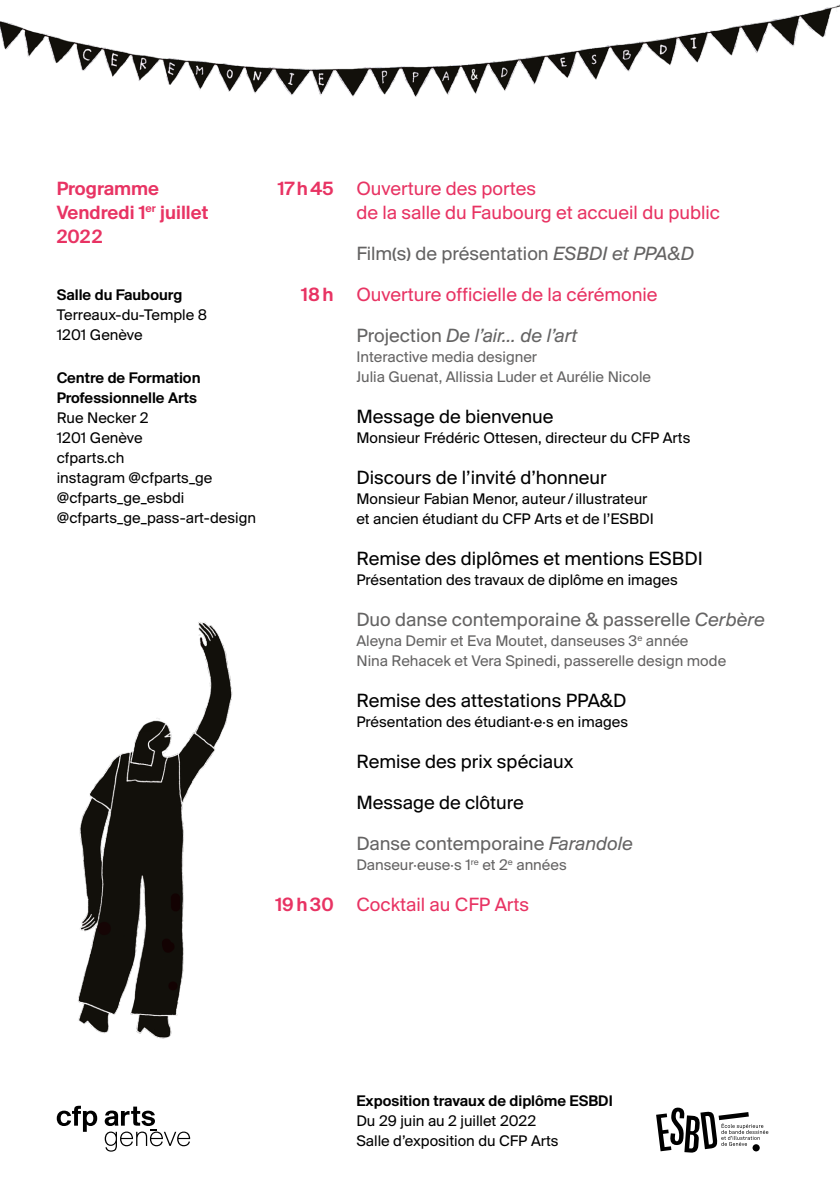
<style>
.page{position:relative;width:840px;height:1191px;background:#fff}
.page>*{position:absolute;margin:0;border:0;box-sizing:border-box;transform-origin:0 0}
.t1{font:20px/41px "Suisse BP Intl";color:#000}
.t2{font:20px/41px "Suisse BP Intl";color:#e83363}
.t3{font:20px/24px "Suisse BP Intl Antique";color:#e83363}
.t4{font:20px "Suisse BP Intl";color:#646363}
.t5{font:16px/20px "Suisse BP Intl";color:#000}
.t6{font:16px/20px "Suisse BP Intl";color:#646363}
.t7{font:16px/20px "Suisse BP Intl Antique";color:#000}
.s1{color:#646363}
.s2{font-style:italic;color:#646363}
.s3{font-style:italic}
</style>
<div class="page">
<img style="left:0;top:5px;width:839px;height:92px">
<svg style="left:57px;top:1105px;width:40px;height:26px"></svg>
<svg style="left:105px;top:1106px;width:85px;height:45px"></svg>
<svg style="left:656px;top:1107px;width:112px;height:45px"></svg>
<img style="left:78px;top:622px;width:155px;height:417px">
<p class="t3" style="left:57px;top:176px;width:153px">Programme<br>Vendredi 1<sup>er</sup> juillet<br>2022</p>
<p class="t7" style="left:57px;top:284px;width:127px">Salle du Faubourg</p>
<p class="t5" style="left:57px;top:304px;width:152px">Terreaux-du-Temple 8<br>1201 Genève</p>
<p class="t7" style="left:57px;top:367px;width:145px">Centre de Formation<br>Professionnelle Arts</p>
<p class="t5" style="left:57px;top:407px;width:201px">Rue Necker 2<br>1201 Genève<br>cfparts.ch<br>instagram @cfparts_ge @cfparts_ge_esbdi @cfparts_ge_pass-art-design</p>
<p class="t3" style="left:278px;top:176px;width:57px">17h45</p>
<p class="t3" style="left:301px;top:282px;width:34px">18h</p>
<p class="t3" style="left:275px;top:892px;width:60px">19h30</p>
<p class="t2" style="left:356px;top:176px;width:365px;line-height:24px">Ouverture des portes<br>de la salle du Faubourg et accueil du public</p>
<p class="t2" style="left:356px;top:232px;width:339px"><span class="s1">Film(s) de présentation</span> <span class="s2">ESBDI et PPA&amp;D<br></span>Ouverture officielle de la cérémonie<br><span class="s1">Projection</span> <span class="s2">De l’air… de l’art</span></p>
<p class="t6" style="left:356px;top:346px;width:296px">Interactive media designer<br>Julia Guenat, Allissia Luder et Aurélie Nicole</p>
<p class="t1" style="left:356px;top:395px;width:198px">Message de bienvenue</p>
<p class="t5" style="left:356px;top:427px;width:335px">Monsieur Frédéric Ottesen, directeur du CFP Arts</p>
<p class="t1" style="left:356px;top:456px;width:251px">Discours de l’invité d’honneur</p>
<p class="t5" style="left:356px;top:488px;width:299px">Monsieur Fabian Menor, auteur/illustrateur et ancien étudiant du CFP Arts et de l’ESBDI</p>
<p class="t1" style="left:356px;top:537px;width:348px">Remise des diplômes et mentions ESBDI</p>
<p class="t5" style="left:356px;top:569px;width:323px">Présentation des travaux de diplôme en images</p>
<p class="t4" style="left:356px;top:607px;width:410px">Duo danse contemporaine &amp; passerelle <span class="s3">Cerbère</span></p>
<p class="t6" style="left:356px;top:630px;width:371px">Aleyna Demir et Eva Moutet, danseuses 3<sup>e</sup> année<br>Nina Rehacek et Vera Spinedi, passerelle design mode</p>
<p class="t1" style="left:356px;top:679px;width:271px">Remise des attestations PPA&amp;D</p>
<p class="t5" style="left:356px;top:711px;width:273px">Présentation des étudiant·e·s en images</p>
<p class="t1" style="left:356px;top:740px;width:278px">Remise des prix spéciaux<br>Message de clôture<br><span class="s1">Danse contemporaine</span> <span class="s2">Farandole</span></p>
<p class="t6" style="left:356px;top:854px;width:212px">Danseur·euse·s 1<sup>re</sup> et 2<sup>e</sup> années</p>
<p class="t2" style="left:356px;top:883px;width:174px">Cocktail au CFP Arts</p>
<p class="t7" style="left:356px;top:1090px;width:258px">Exposition travaux de diplôme ESBDI</p>
<p class="t5" style="left:356px;top:1110px;width:204px">Du 29 juin au 2 juillet 2022<br>Salle d’exposition du CFP Arts</p>
</div>
